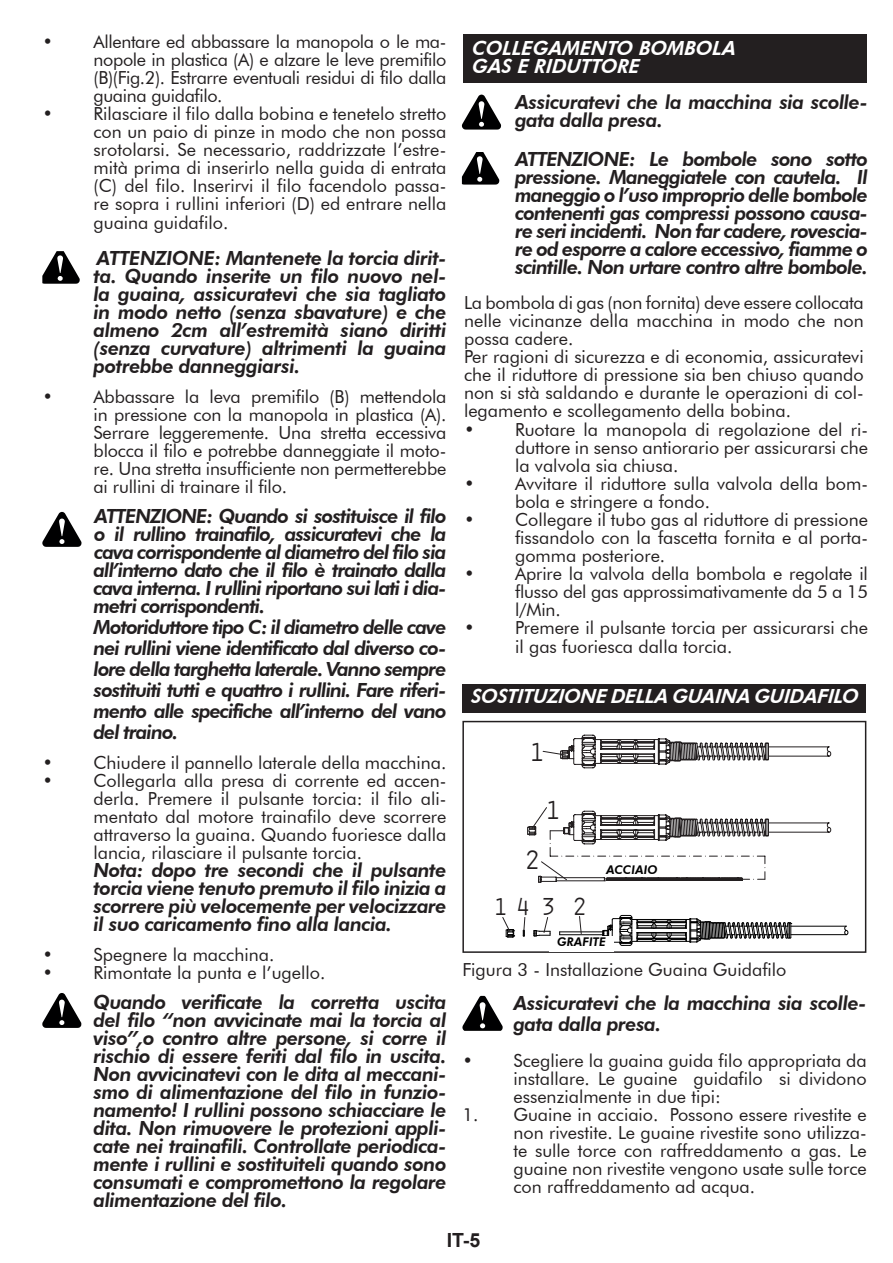
<style>
.page{position:relative;width:893px;height:1263px;background:#fff}
.page>*{position:absolute;margin:0;border:0;box-sizing:border-box;transform-origin:0 0}
.t1{font:27.75px "Orator BT Fifteen Pitch";color:#231f20}
.t2{font:25.95px "Orator BT Fifteen Pitch";color:#231f20}
.t3{font:italic 800 19.5px/18px "Futura BT";letter-spacing:-.025em;color:#231f20;text-align:justify}
.t4{font:italic 800 19.5px/18px "Futura BT";letter-spacing:-.015em;color:#fff}
.t5{font:700 19.5px "Arial";color:#231f20}
.t6{font:18px/18px "Futura BT";color:#231f20;text-align:justify}
.t7{font:12.3px "Orator BT Fifteen Pitch";color:#231f20}
.t8{font:italic 800 12px "Futura BT";color:#000}
</style>
<div class="page">
<svg style="left:42px;top:512px;width:39px;height:35px"></svg>
<svg style="left:42px;top:993px;width:39px;height:35px"></svg>
<svg style="left:42px;top:251px;width:38px;height:33px"></svg>
<div style="left:462px;top:684px;width:404px;height:28px;background:#231f20"></div>
<svg style="left:462px;top:996px;width:41px;height:35px"></svg>
<svg style="left:462px;top:95px;width:39px;height:35px"></svg>
<div style="left:463px;top:34px;width:404px;height:45px;background:#231f20"></div>
<div style="left:463px;top:54px;width:404px;height:28px;background:#231f20"></div>
<svg style="left:462px;top:152px;width:37px;height:33px"></svg>
<div style="left:462px;top:721px;width:404px;height:232px;border:2px solid #231f20"></div>
<svg style="left:527px;top:735px;width:305px;height:148px"></svg>
<hr style="left:791px;top:934px;width:55px;height:1px;background:#000">
<hr style="left:791px;top:926px;width:55px;height:1px;background:#000">
<svg style="left:844px;top:926px;width:4px;height:9px"></svg>
<svg style="left:603px;top:915px;width:189px;height:31px"></svg>
<hr style="left:560px;top:934px;width:43px;height:1px;background:#000">
<hr style="left:560px;top:931px;width:43px;height:1px;background:#000">
<svg style="left:579px;top:916px;width:2px;height:18px"></svg>
<svg style="left:502px;top:917px;width:13px;height:21px"></svg>
<svg style="left:523px;top:917px;width:2px;height:20px"></svg>
<svg style="left:534px;top:917px;width:17px;height:20px"></svg>
<div style="left:550px;top:936px;width:64px;height:15px;background:#fff"></div>
<div style="left:600px;top:861px;width:64px;height:15px;background:#fff"></div>
<p class="t6" style="left:94px;top:32px;width:354px;text-indent:-51px">• Allentare ed abbassare la manopola o le ma&shy;nopole in plastica (A) e alzare le leve premifilo (B)(Fig.2). Estrarre eventuali residui di filo dalla guaina guidafilo.</p>
<p class="t6" style="left:94px;top:104px;width:354px;text-indent:-51px">• Rilasciare il filo dalla bobina e tenetelo stretto con un paio di pinze in modo che non possa srotolarsi. Se necessario, raddrizzate l’estre&shy;mità prima di inserirlo nella guida di entrata (C) del filo. Inserirvi il filo facendolo passa&shy;re sopra i rullini inferiori (D) ed entrare nella guaina guidafilo.</p>
<p class="t3" style="left:94px;top:249px;width:354px">ATTENZIONE: Mantenete la torcia dirit&shy;ta. Quando inserite un filo nuovo nel&shy;la guaina, assicuratevi che sia tagliato in modo netto (senza sbavature) e che almeno 2cm all’estremità siano diritti (senza curvature) altrimenti la guaina potrebbe danneggiarsi.</p>
<p class="t6" style="left:94px;top:388px;width:354px;text-indent:-51px">• Abbassare la leva premifilo (B) mettendola in pressione con la manopola in plastica (A).<br>Serrare leggeremente. Una stretta eccessiva blocca il filo e potrebbe danneggiate il moto&shy;re. Una stretta insufficiente non permetterebbe ai rullini di trainare il filo.</p>
<p class="t3" style="left:94px;top:507px;width:354px">ATTENZIONE: Quando si sostituisce il filo o il rullino trainafilo, assicuratevi che la cava corrispondente al diametro del filo sia all’interno dato che il filo è trainato dalla cava interna. I rullini riportano sui lati i dia&shy;metri corrispondenti.</p>
<p class="t3" style="left:94px;top:617px;width:354px;line-height:21px">Motoriduttore tipo C: il diametro delle cave nei rullini viene identificato dal diverso co&shy;lore della targhetta laterale. Vanno sempre sostituiti tutti e quattro i rullini. Fare riferi&shy;mento alle specifiche all’interno del vano del traino.</p>
<p class="t6" style="left:43px;top:754px;width:405px">• Chiudere il pannello laterale della macchina.</p>
<p class="t6" style="left:94px;top:772px;width:354px;text-indent:-51px">• Collegarla alla presa di corrente ed accen&shy;derla. Premere il pulsante torcia: il filo ali&shy;mentato dal motore trainafilo deve scorrere attraverso la guaina. Quando fuoriesce dalla lancia, rilasciare il pulsante torcia.</p>
<p class="t3" style="left:94px;top:861px;width:354px">Nota: dopo tre secondi che il pulsante torcia viene tenuto premuto il filo inizia a scorrere più velocemente per velocizzare il suo caricamento fino alla lancia.</p>
<p class="t6" style="left:43px;top:946px;width:233px">• Spegnere la macchina.</p>
<p class="t6" style="left:43px;top:964px;width:284px">• Rimontate la punta e l’ugello.</p>
<p class="t3" style="left:94px;top:993px;width:354px">Quando verificate la corretta uscita del filo “non avvicinate mai la torcia al viso”,o contro altre persone, si corre il rischio di essere feriti dal filo in uscita.<br>Non avvicinatevi con le dita al meccani&shy;smo di alimentazione del filo in funzio&shy;namento! I rullini possono schiacciare le dita. Non rimuovere le protezioni appli&shy;cate nei trainafili. Controllate periodica&shy;mente i rullini e sostituiteli quando sono consumati e compromettono la regolare alimentazione del filo.</p>
<p class="t3" style="left:513px;top:992px;width:355px;line-height:21px">Assicuratevi che la macchina sia scolle&shy;gata dalla presa.</p>
<p class="t4" style="left:471px;top:39px;width:265px">COLLEGAMENTO BOMBOLA<br>GAS E RIDUTTORE</p>
<p class="t3" style="left:515px;top:93px;width:354px">Assicuratevi che la macchina sia scolle&shy;gata dalla presa.</p>
<p class="t3" style="left:515px;top:150px;width:354px">ATTENZIONE: Le bombole sono sotto pressione. Maneggiatele con cautela. Il maneggio o l’uso improprio delle bombole contenenti gas compressi possono causa&shy;re seri incidenti. Non far cadere, rovescia&shy;re od esporre a calore eccessivo, fiamme o scintille. Non urtare contro altre bombole.</p>
<p class="t6" style="left:464px;top:293px;width:401px;text-align:left">La bombola di gas (non fornita) deve essere collocata nelle vicinanze della macchina in modo che non possa cadere.<br>Per ragioni di sicurezza e di economia, assicuratevi che il riduttore di pressione sia ben chiuso quando non si stà saldando e durante le operazioni di col&shy;legamento e scollegamento della bobina.</p>
<p class="t6" style="left:515px;top:421px;width:354px;text-indent:-51px">• Ruotare la manopola di regolazione del ri&shy;duttore in senso antiorario per assicurarsi che la valvola sia chiusa.</p>
<p class="t6" style="left:515px;top:475px;width:354px;text-indent:-51px">• Avvitare il riduttore sulla valvola della bom&shy;bola e stringere a fondo.</p>
<p class="t6" style="left:515px;top:511px;width:354px;text-indent:-51px">• Collegare il tubo gas al riduttore di pressione fissandolo con la fascetta fornita e al porta&shy;gomma posteriore.</p>
<p class="t6" style="left:515px;top:565px;width:354px;text-indent:-51px">• Aprire la valvola della bombola e regolate il flusso del gas approssimativamente da 5 a 15 l/Min.</p>
<p class="t6" style="left:515px;top:619px;width:354px;text-indent:-51px">• Premere il pulsante torcia per assicurarsi che il gas fuoriesca dalla torcia.</p>
<p class="t4" style="left:471px;top:687px;width:392px">SOSTITUZIONE DELLA GUAINA GUIDAFILO</p>
<h1 class="t1" style="left:532px;top:736px;width:13px">1</h1>
<h1 class="t1" style="left:547px;top:794px;width:13px">1</h1>
<h2 class="t2" style="left:534px;top:842px;width:12px">1</h2>
<h1 class="t1" style="left:527px;top:844px;width:13px">2</h1>
<p class="t8" style="left:606px;top:863px;width:53px">ACCIAIO</p>
<h2 class="t2" style="left:518px;top:892px;width:69px">432</h2>
<h2 class="t2" style="left:495px;top:892px;width:12px">1</h2>
<p class="t7" style="left:563px;top:934px;width:36px">GRAFITE</p>
<p class="t8" style="left:557px;top:935px;width:50px">GRAFITE</p>
<p class="t6" style="left:462px;top:960px;width:326px">Figura 3 - Installazione Guaina Guidafilo</p>
<h2 class="t2" style="left:533px;top:1013px;width:12px">5</h2>
<h2 class="t2" style="left:510px;top:1036px;width:12px">6</h2>
<p class="t6" style="left:513px;top:1051px;width:355px;text-indent:-51px">• Scegliere la guaina guida filo appropriata da installare. Le guaine guidafilo si dividono essenzialmente in due tipi:</p>
<p class="t6" style="left:513px;top:1105px;width:355px;text-indent:-51px">1. Guaine in acciaio. Possono essere rivestite e non rivestite. Le guaine rivestite sono utilizza&shy;te sulle torce con raffreddamento a gas. Le guaine non rivestite vengono usate sulle torce con raffreddamento ad acqua.</p>
<p class="t5" style="left:447px;top:1227px;width:35px">IT-5</p>
</div>
